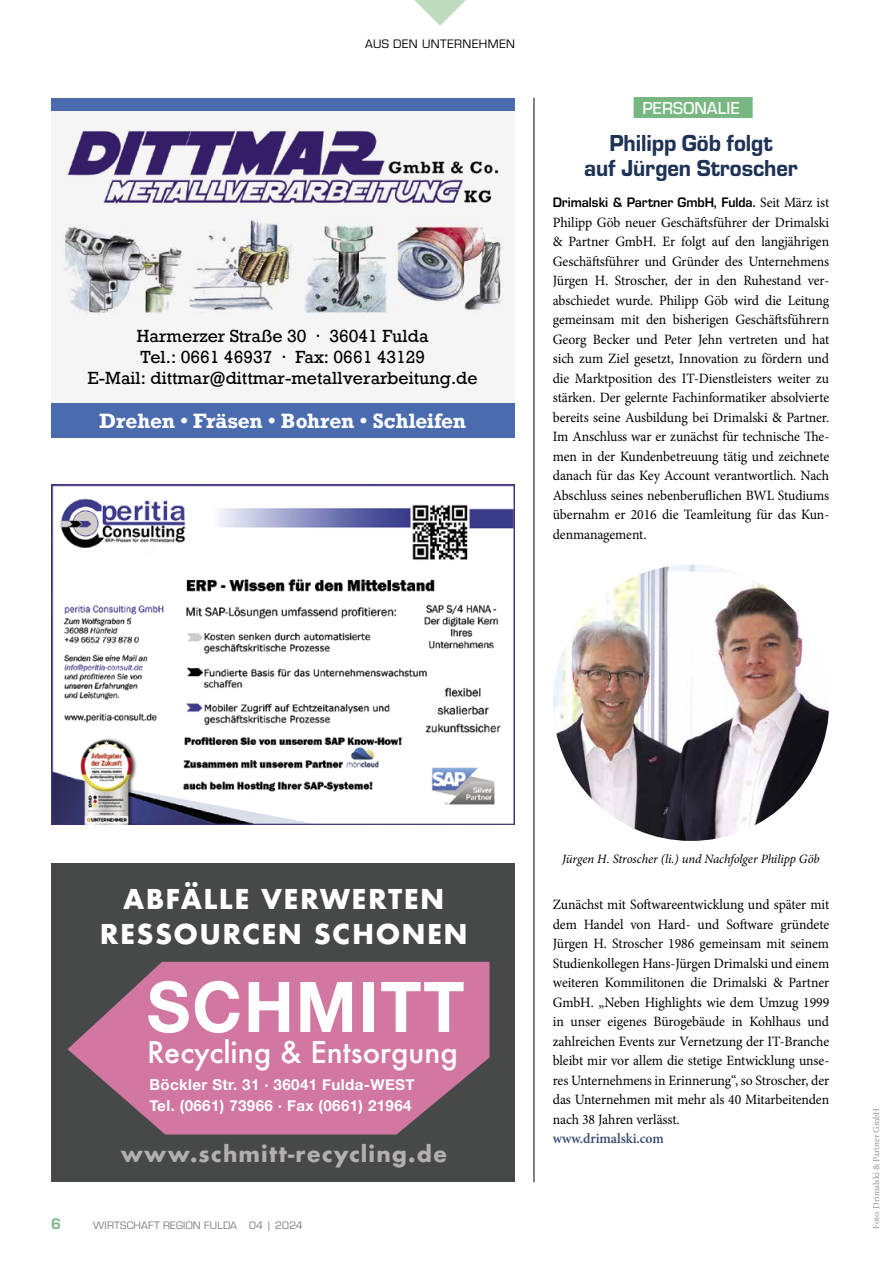
<style>
.page{position:relative;width:893px;height:1263px;background:#fff}
.page>*{position:absolute;margin:0;border:0;box-sizing:border-box;transform-origin:0 0}
.t1{font:500 29.1px "Futura";color:#fff}
.t2{font:700 26.55px/35.4px "Futura";letter-spacing:.05em;color:#fff;text-align:center}
.t3{font:24px/25.5px "Eurostile T Heav";letter-spacing:-.005em;color:#1d3254;text-align:center;scale:.95 1}
.t4{font:700 21.75px "Futura";letter-spacing:.05em;color:#b3afae}
.t5{font:700 19.5px "Rockwell";letter-spacing:-.01em;color:#fff}
.t6{font:500 18px "Eurostile T";letter-spacing:.01em;color:#fff;scale:.96 1}
.t7{font:16.5px/21px "Rockwell";color:#000;text-align:center}
.t8{font:700 15.75px "Eurostile T";color:#78b781}
.t9{font:700 15.15px/20.9px "Helvetica Neue";letter-spacing:.025em;color:#fff}
.t10{font:14.25px/19.5px "Minion Pro";letter-spacing:-.005em;color:#000;text-align:justify;scale:.96 1}
.t11{font:700 14.25px "Eurostile T";letter-spacing:-.005em;color:#000;scale:.96 1}
.t12{font:600 14.25px "Minion Pro";letter-spacing:-.005em;color:#374b70;scale:.96 1}
.t13{font:italic 12.75px "Minion Pro";letter-spacing:-.01em;color:#000}
.t14{font:12.75px "Eurostile T";letter-spacing:.04em;color:#000}
.t15{font:11.25px "Eurostile T";letter-spacing:.02em;color:#7c7c7c}
.t16{font:9px "Minion Pro";letter-spacing:-.005em;color:#939393}
.s1{font-family:"Minion Pro";font-weight:400}
</style>
<div class="page">
<svg style="left:414px;top:0;width:52px;height:26px"></svg>
<div style="left:51px;top:111px;width:463px;height:293px;background:#f5f5f5"></div>
<img style="left:67px;top:130px;width:432px;height:74px">
<img style="left:64px;top:218px;width:437px;height:97px">
<div style="left:51px;top:98px;width:463px;height:13px;background:#4a6caf"></div>
<div style="left:51px;top:404px;width:463px;height:34px;background:#4a6caf"></div>
<img style="left:51px;top:485px;width:463px;height:340px">
<div style="left:51px;top:863px;width:463px;height:319px;background:#474949"></div>
<svg style="left:68px;top:962px;width:421px;height:172px;fill:#d277a2"></svg>
<svg style="left:148px;top:981px;width:41px;height:52px;background:#eac2d5"></svg>
<svg style="left:195px;top:981px;width:45px;height:52px;background:#e6b6cd"></svg>
<svg style="left:249px;top:982px;width:40px;height:50px;background:#edc8da"></svg>
<svg style="left:300px;top:982px;width:52px;height:50px;background:#f0d3e1"></svg>
<div style="left:363px;top:982px;width:11px;height:50px;background:#fff"></div>
<svg style="left:381px;top:982px;width:83px;height:50px;background:#e3aac5"></svg>
<div style="left:634px;top:97px;width:119px;height:21px;background:#78b781"></div>
<hr style="left:534px;top:98px;width:1px;height:1084px;background:#000">
<img style="left:553px;top:564px;width:276px;height:277px;border-radius:138px">
<p class="t14" style="left:365px;top:37px;width:151px">AUS DEN UNTERNEHMEN</p>
<p class="t7" style="left:88px;top:325px;width:391px">Harmerzer Straße 30 · 36041 Fulda<br>Tel.: 0661 46937 · Fax: 0661 43129<br>E-Mail: dittmar@dittmar-metallverarbeitung.de</p>
<h3 class="t5" style="left:99px;top:408px;width:368px">Drehen • Fräsen • Bohren • Schleifen</h3>
<p class="t6" style="left:642px;top:98px;width:103px">PERSONALIE</p>
<h3 class="t3" style="left:584px;top:130px;width:226px">Philipp Göb folgt<br>auf Jürgen Stroscher</h3>
<p class="t11" style="left:553px;top:195px;width:289px">Drimalski &amp; Partner GmbH, Fulda. <span class="s1">Seit März ist</span></p>
<p class="t10" style="left:553px;top:212px;width:289px">Philipp Göb neuer Geschäftsführer der Drimalski &amp; Partner GmbH. Er folgt auf den langjährigen Geschäftsführer und Gründer des Unternehmens Jürgen H. Stroscher, der in den Ruhestand ver&shy;abschiedet wurde. Philipp Göb wird die Leitung gemeinsam mit den bisherigen Geschäftsführern Georg Becker und Peter Jehn vertreten und hat sich zum Ziel gesetzt, Innovation zu fördern und die Marktposition des IT-Dienstleisters weiter zu stärken. Der gelernte Fachinformatiker absolvierte bereits seine Ausbildung bei Drimalski &amp; Partner.<br>Im Anschluss war er zunächst für technische The&shy;men in der Kundenbetreuung tätig und zeichnete danach für das Key Account verantwortlich. Nach Abschluss seines nebenberuflichen BWL Studiums übernahm er 2016 die Teamleitung für das Kun&shy;denmanagement.</p>
<h2 class="t2" style="left:100px;top:881px;width:369px">ABFÄLLE VERWERTEN<br>RESSOURCEN SCHONEN</h2>
<h1 class="t1" style="left:147px;top:1033px;width:312px">Recycling &amp; Entsorgung</h1>
<p class="t9" style="left:149px;top:1075px;width:267px">Böckler Str. 31 · 36041 Fulda-WEST<br>Tel. (0661) 73966 · Fax (0661) 21964</p>
<h3 class="t4" style="left:121px;top:1138px;width:328px">www.schmitt-recycling.de</h3>
<p class="t8" style="left:51px;top:1215px;width:11px">6</p>
<p class="t15" style="left:93px;top:1219px;width:211px">WIRTSCHAFT REGION FULDA 04 | 2024</p>
<p class="t13" style="left:562px;top:850px;width:259px">Jürgen H. Stroscher (li.) und Nachfolger Philipp Göb</p>
<p class="t10" style="left:553px;top:895px;width:289px">Zunächst mit Softwareentwicklung und später mit dem Handel von Hard- und Software gründete Jürgen H. Stroscher 1986 gemeinsam mit seinem Studienkollegen Hans-Jürgen Drimalski und einem weiteren Kommilitonen die Drimalski &amp; Partner GmbH. „Neben Highlights wie dem Umzug 1999 in unser eigenes Bürogebäude in Kohlhaus und zahlreichen Events zur Vernetzung der IT-Branche bleibt mir vor allem die stetige Entwicklung unse&shy;res Unternehmens in Erinnerung“, so Stroscher, der das Unternehmen mit mehr als 40 Mitarbeitenden nach 38 Jahren verlässt.</p>
<p class="t12" style="left:553px;top:1129px;width:117px">www.drimalski.com</p>
<p class="t16" style="left:870px;top:1229px;width:123px;rotate:-90deg">Foto: Drimalski &amp; Partner GmbH</p>
</div>
